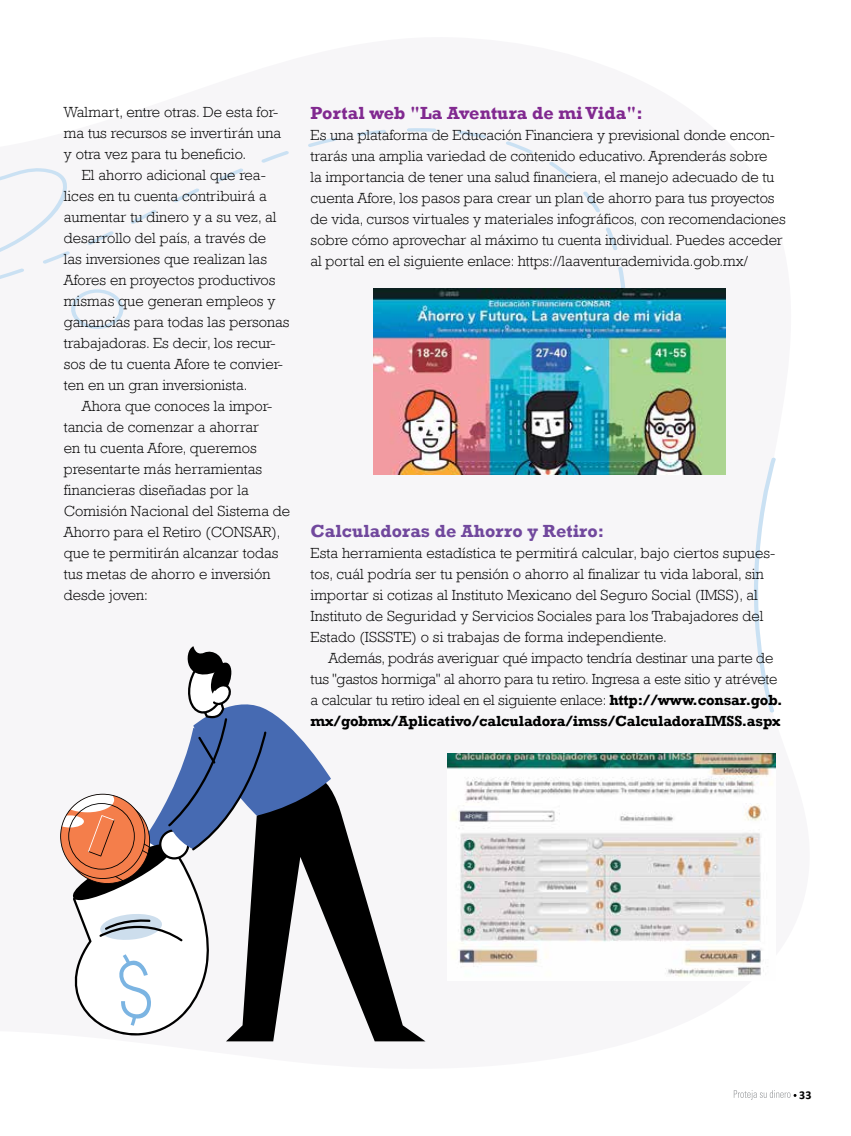
<style>
.page{position:relative;width:851px;height:1136px;background:#fff}
.page>*{position:absolute;margin:0;border:0;box-sizing:border-box;transform-origin:0 0}
.t1{font:700 18px "Rockwell";letter-spacing:.005em;color:#812990}
.t2{font:700 18px "Rockwell";letter-spacing:.005em;color:#71489d}
.t3{font:300 15px/21px "Rockwell";letter-spacing:.005em;color:#000}
.t4{font:700 12px "Calibri";color:#000}
.s1{font-weight:700}
</style>
<div class="page">
<div style="left:0;top:128px;width:626px;height:347px;background:#f7f6f8"></div>
<svg style="left:754px;top:457px;width:21px;height:255px"></svg>
<svg style="left:71px;top:289px;width:52px;height:40px"></svg>
<svg style="left:226px;top:789px;width:199px;height:252px;fill:#f7f6f8"></svg>
<svg style="left:60px;top:646px;width:271px;height:389px"></svg>
<svg style="left:733px;top:1090px;width:63px;height:9px"></svg>
<img style="left:373px;top:288px;width:352px;height:186px">
<img style="left:448px;top:753px;width:327px;height:224px">
<p class="t3" style="left:64px;top:101px;width:219px">Walmart, entre otras. De esta for&shy;ma tus recursos se invertirán una y otra vez para tu beneficio.</p>
<p class="t3" style="left:64px;top:164px;width:227px;text-indent:18px">El ahorro adicional que rea&shy;lices en tu cuenta contribuirá a aumentar tu dinero y a su vez, al desarrollo del país, a través de<br>las inversiones que realizan las<br>Afores en proyectos productivos mismas que generan empleos y ganancias para todas las personas trabajadoras. Es decir, los recur&shy;sos de tu cuenta Afore te convier&shy;ten en un gran inversionista.</p>
<p class="t3" style="left:64px;top:395px;width:228px;text-indent:18px">Ahora que conoces la impor&shy;tancia de comenzar a ahorrar<br>en tu cuenta Afore, queremos presentarte más herramientas financieras diseñadas por la<br>Comisión Nacional del Sistema de<br>Ahorro para el Retiro (CONSAR), que te permitirán alcanzar todas tus metas de ahorro e inversión desde joven:</p>
<p class="t1" style="left:310px;top:102px;width:333px">Portal web "La Aventura de mi Vida":</p>
<p class="t3" style="left:310px;top:124px;width:476px">Es una plataforma de Educación Financiera y previsional donde encon&shy;trarás una amplia variedad de contenido educativo. Aprenderás sobre<br>la importancia de tener una salud financiera, el manejo adecuado de tu cuenta Afore, los pasos para crear un plan de ahorro para tus proyectos de vida, cursos virtuales y materiales infográficos, con recomendaciones sobre cómo aprovechar al máximo tu cuenta individual. Puedes acceder al portal en el siguiente enlace: https://laaventurademivida.gob.mx/</p>
<p class="t2" style="left:310px;top:520px;width:295px">Calculadoras de Ahorro y Retiro:</p>
<p class="t3" style="left:310px;top:542px;width:466px">Esta herramienta estadística te permitirá calcular, bajo ciertos supues&shy;tos, cuál podría ser tu pensión o ahorro al finalizar tu vida laboral, sin importar si cotizas al Instituto Mexicano del Seguro Social (IMSS), al Instituto de Seguridad y Servicios Sociales para los Trabajadores del Estado (ISSSTE) o si trabajas de forma independiente.</p>
<p class="t3" style="left:310px;top:647px;width:473px;text-indent:18px">Además, podrás averiguar qué impacto tendría destinar una parte de tus "gastos hormiga" al ahorro para tu retiro. Ingresa a este sitio y atrévete a calcular tu retiro ideal en el siguiente enlace: <span class="s1">http://www.consar.gob. mx/gobmx/Aplicativo/calculadora/imss/CalculadoraIMSS.aspx</span></p>
<p class="t4" style="left:799px;top:1086px;width:14px">33</p>
</div>
